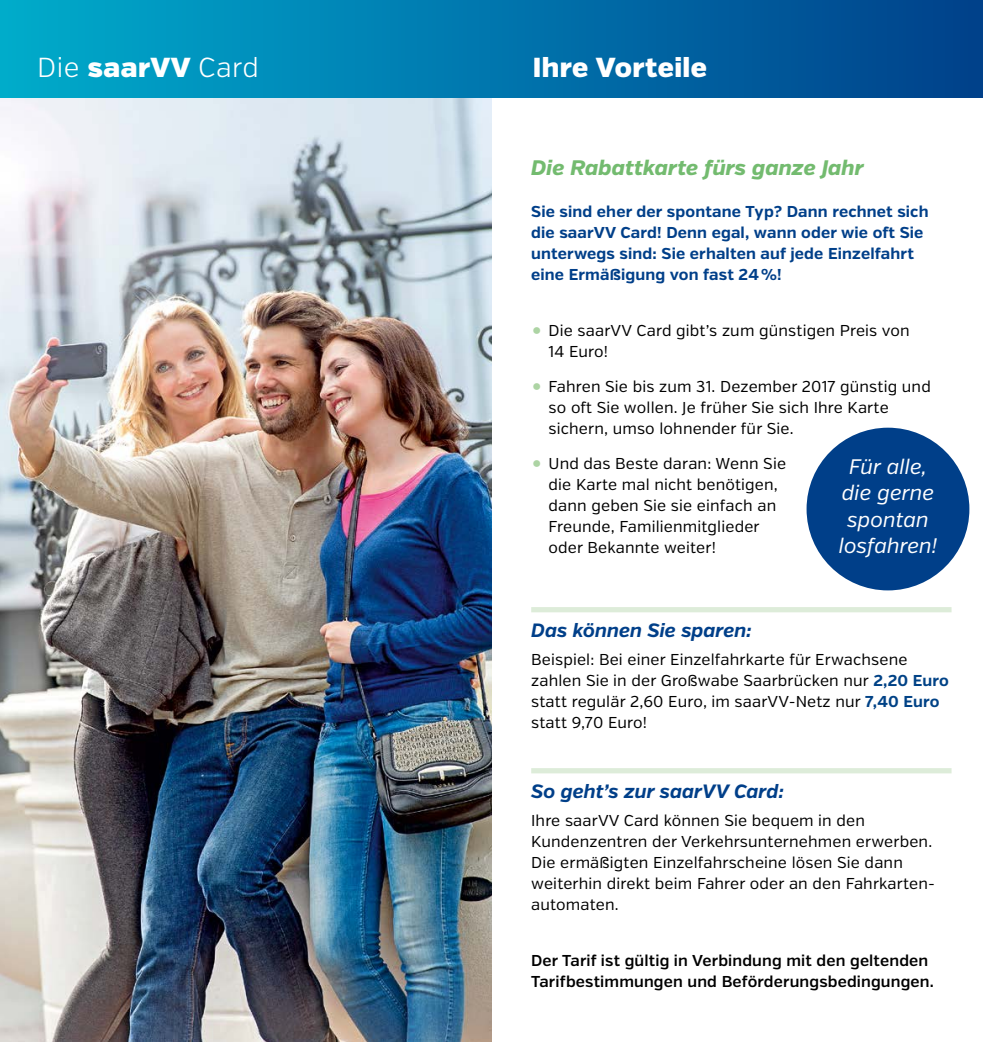
<style>
.page{position:relative;width:983px;height:1042px;background:#fff}
.page>*{position:absolute;margin:0;border:0;box-sizing:border-box;transform-origin:0 0}
.t1{font:300 27.47px "Verb";letter-spacing:.015em;color:#fff}
.t2{font:900 27.47px "Verb";letter-spacing:.015em;color:#fff}
.t3{font:italic 21px/26.2px "Verb";color:#fff;text-align:center}
.t4{font:italic 800 21px "Verb";color:#73bb6f}
.t5{font:italic 700 19.25px "Verb";color:#003f89}
.t6{font:15.75px/21px "Verb";letter-spacing:.01em;color:#000}
.t7{font:700 15.75px/21px "Verb";letter-spacing:.01em;color:#003f89}
.t8{font:600 15.75px/21px "Verb";letter-spacing:.01em;color:#000}
.s1{font-weight:900}
.s2{font-size:26.25px;color:#add4a4}
.s3{font-weight:700;color:#004286}
</style>
<div class="page">
<img style="left:0;top:98px;width:491px;height:944px">
<div style="left:0;top:0;width:982px;height:98px;background:linear-gradient(to right,#00accd,#00408c)"></div>
<div style="left:531px;top:607px;width:420px;height:5px;background:#ddecd9"></div>
<div style="left:531px;top:768px;width:420px;height:5px;background:#ddecd9"></div>
<div style="left:806px;top:428px;width:163px;height:162px;background:#003f89;border-radius:50%"></div>
<h1 class="t1" style="left:37px;top:51px;width:223px">Die <span class="s1">saarVV</span> Card</h1>
<h1 class="t2" style="left:532px;top:50px;width:175px">Ihre Vorteile</h1>
<h2 class="t4" style="left:531px;top:155px;width:334px">Die Rabattkarte fürs ganze Jahr</h2>
<p class="t7" style="left:531px;top:201px;width:399px">Sie sind eher der spontane Typ? Dann rechnet sich die saarVV Card! Denn egal, wann oder wie oft Sie unterwegs sind: Sie erhalten auf jede Einzelfahrt eine Ermäßigung von fast 24%!</p>
<p class="t6" style="left:548px;top:320px;width:362px;text-indent:-17px"><span class="s2">•</span> Die saarVV Card gibt’s zum günstigen Preis von<br>14 Euro!</p>
<p class="t6" style="left:548px;top:376px;width:383px;text-indent:-17px"><span class="s2">•</span> Fahren Sie bis zum 31. Dezember 2017 günstig und so oft Sie wollen. Je früher Sie sich Ihre Karte sichern, umso lohnender für Sie.</p>
<p class="t6" style="left:548px;top:453px;width:239px;text-indent:-17px"><span class="s2">•</span> Und das Beste daran: Wenn Sie die Karte mal nicht benötigen, dann geben Sie sie einfach an<br>Freunde, Familienmitglieder oder Bekannte weiter!</p>
<h2 class="t3" style="left:838px;top:454px;width:100px">Für alle, die gerne spontan losfahren!</h2>
<p class="t5" style="left:531px;top:619px;width:222px">Das können Sie sparen:</p>
<p class="t6" style="left:531px;top:649px;width:419px">Beispiel: Bei einer Einzelfahrkarte für Erwachsene zahlen Sie in der Großwabe Saarbrücken nur <span class="s3">2,20 Euro </span>statt regulär 2,60 Euro, im saarVV-Netz nur <span class="s3">7,40 Euro </span>statt 9,70 Euro!</p>
<p class="t5" style="left:531px;top:780px;width:254px">So geht’s zur saarVV Card:</p>
<p class="t6" style="left:531px;top:810px;width:405px">Ihre saarVV Card können Sie bequem in den Kundenzentren der Verkehrsunternehmen erwerben.<br>Die ermäßigten Einzelfahrscheine lösen Sie dann weiterhin direkt beim Fahrer oder an den Fahrkarten&shy;automaten.</p>
<p class="t8" style="left:531px;top:950px;width:404px">Der Tarif ist gültig in Verbindung mit den geltenden<br>Tarifbestimmungen und Beförderungsbedingungen.</p>
</div>
